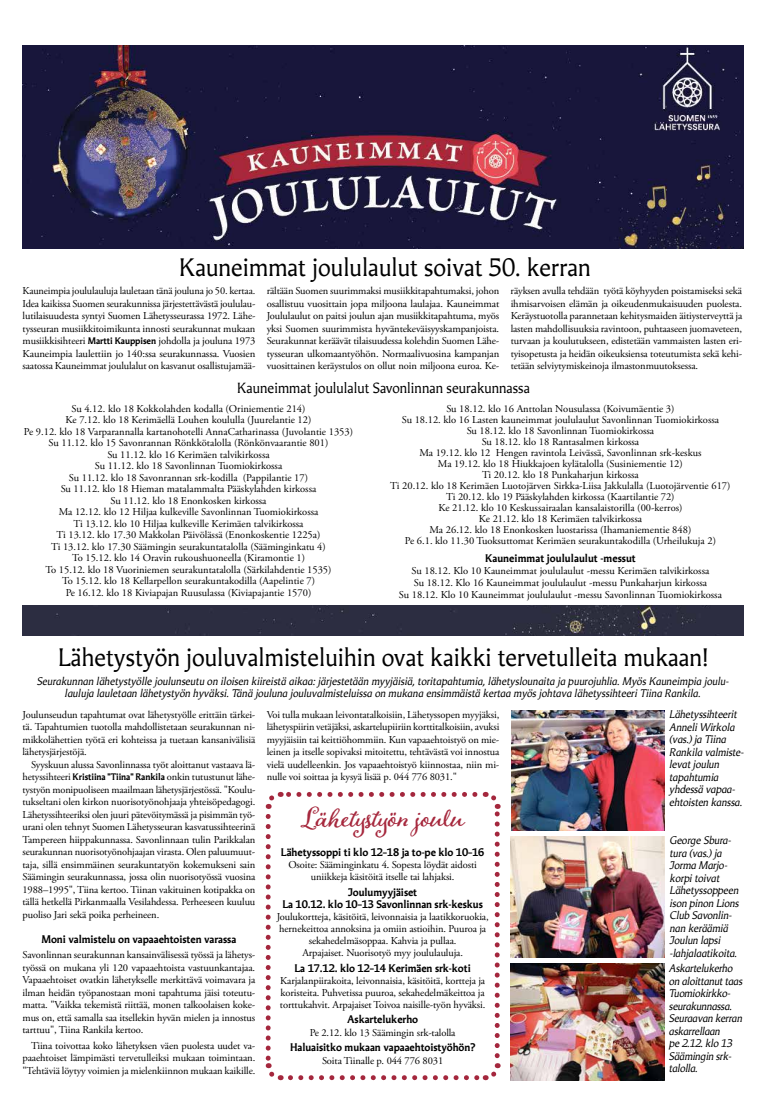
<style>
.page{position:relative;width:766px;height:1106px;background:#fff}
.page>*{position:absolute;margin:0;border:0;box-sizing:border-box;transform-origin:0 0}
.t1{font:33px "Adorn Bouquet";letter-spacing:-.01em;color:#a6283d}
.t2{font:24px "Martti";color:#000}
.t3{font:14px "Martti";color:#000}
.t4{font:10.5px/12.5px "Adobe Garamond Pro";color:#000;text-align:justify}
.t5{font:italic 10.5px/12.5px "Martti";letter-spacing:-.01em;color:#000}
.t6{font:700 10.5px/12.5px "Martti";letter-spacing:-.01em;color:#000;text-align:center}
.s1{font-family:"Martti";font-weight:700;font-size:9px}
.s2{font-family:"Martti"}
</style>
<div class="page">
<svg style="left:265px;top:816px;width:17px;height:265px"></svg>
<svg style="left:290px;top:1063px;width:211px;height:18px"></svg>
<svg style="left:483px;top:791px;width:17px;height:264px"></svg>
<svg style="left:265px;top:791px;width:210px;height:18px"></svg>
<img style="left:511px;top:710px;width:153px;height:120px">
<img style="left:510px;top:963px;width:153px;height:117px">
<img style="left:23px;top:46px;width:720px;height:202px">
<div style="left:23px;top:605px;width:720px;height:31px;background:#2c2d41"></div>
<img style="left:510px;top:836px;width:154px;height:121px">
<h2 class="t2" style="left:179px;top:253px;width:413px">Kauneimmat joululaulut soivat 50. kerran</h2>
<p class="t4" style="left:23px;top:285px;width:234px">Kauneimpia joululauluja lauletaan tänä jouluna jo 50. kertaa.<br>Idea kaikissa Suomen seurakunnissa järjestettävästä joululau&shy;lutilaisuudesta syntyi Suomen Lähetysseurassa 1972. Lähe&shy;tysseuran musiikkitoimikunta innosti seurakunnat mukaan musiikkisihteeri <span class="s1">Martti Kauppisen</span> johdolla ja jouluna 1973<br>Kauneimpia laulettiin jo 140:ssa seurakunnassa. Vuosien saatossa Kauneimmat joululalut on kasvanut osallistujamää-</p>
<p class="t4" style="left:266px;top:285px;width:234px">rältään Suomen suurimmaksi musiikkitapahtumaksi, johon osallistuu vuosittain jopa miljoona laulajaa. Kauneimmat Joululaulut on paitsi joulun ajan musiikkitapahtuma, myös yksi Suomen suurimmista hyväntekeväisyyskampanjoista.<br>Seurakunnat keräävät tilaisuudessa kolehdin Suomen Lähe&shy;tysseuran ulkomaantyöhön. Normaalivuosina kampanjan vuosittainen keräystulos on ollut noin miljoona euroa. Ke-</p>
<p class="t4" style="left:510px;top:285px;width:233px">räyksen avulla tehdään työtä köyhyyden poistamiseksi sekä ihmisarvoisen elämän ja oikeudenmukaisuuden puolesta.<br>Keräystuotolla parannetaan kehitysmaiden äitiysterveyttä ja lasten mahdollisuuksia ravintoon, puhtaaseen juomaveteen, turvaan ja koulutukseen, edistetään vammaisten lasten eri&shy;tyisopetusta ja heidän oikeuksiensa toteutumista sekä kehi&shy;tetään selviytymiskeinoja ilmastonmuutoksessa.</p>
<h3 class="t3" style="left:237px;top:379px;width:294px">Kauneimmat joululalut Savonlinnan seurakunnassa</h3>
<p class="t4" style="left:24px;top:403px;width:330px;line-height:11.5px;text-align:center">Su 4.12. klo 18 Kokkolahden kodalla (Oriniementie 214)<br>Ke 7.12. klo 18 Kerimäellä Louhen koululla (Juurelantie 12)<br>Pe 9.12. klo 18 Varparannalla kartanohotelli AnnaCatharinassa (Juvolantie 1353)<br>Su 11.12. klo 15 Savonrannan Rönkkötalolla (Rönkönvaarantie 801)<br>Su 11.12. klo 16 Kerimäen talvikirkossa<br>Su 11.12. klo 18 Savonlinnan Tuomiokirkossa<br>Su 11.12. klo 18 Savonrannan srk-kodilla (Pappilantie 17)<br>Su 11.12. klo 18 Hieman matalammalta Pääskylahden kirkossa<br>Su 11.12. klo 18 Enonkosken kirkossa<br>Ma 12.12. klo 12 Hiljaa kulkeville Savonlinnan Tuomiokirkossa<br>Ti 13.12. klo 10 Hiljaa kulkeville Kerimäen talvikirkossa<br>Ti 13.12. klo 17.30 Makkolan Päivölässä (Enonkoskentie 1225a)<br>Ti 13.12. klo 17.30 Säämingin seurakuntatalolla (Sääminginkatu 4)<br>To 15.12. klo 14 Oravin rukoushuoneella (Kiramontie 1)<br>To 15.12. klo 18 Vuoriniemen seurakuntatalolla (Särkilahdentie 1535)<br>To 15.12. klo 18 Kellarpellon seurakuntakodilla (Aapelintie 7)<br>Pe 16.12. klo 18 Kiviapajan Ruusulassa (Kiviapajantie 1570)</p>
<p class="t4" style="left:390px;top:403px;width:341px;line-height:11px;text-align:center">Su 18.12. klo 16 Anttolan Nousulassa (Koivumäentie 3)<br>Su 18.12. klo 16 Lasten kauneimmat joululaulut Savonlinnan Tuomiokirkossa<br>Su 18.12. klo 18 Savonlinnan Tuomiokirkossa<br>Su 18.12. klo 18 Rantasalmen kirkossa<br>Ma 19.12. klo 12 Hengen ravintola Leivässä, Savonlinnan srk-keskus<br>Ma 19.12. klo 18 Hiukkajoen kylätalolla (Susiniementie 12)<br>Ti 20.12. klo 18 Punkaharjun kirkossa<br>Ti 20.12. klo 18 Kerimäen Luotojärven Sirkka-Liisa Jakkulalla (Luotojärventie 617)<br>Ti 20.12. klo 19 Pääskylahden kirkossa (Kaartilantie 72)<br>Ke 21.12. klo 10 Keskussairaalan kansalaistorilla (00-kerros)<br>Ke 21.12. klo 18 Kerimäen talvikirkossa<br>Ma 26.12. klo 18 Enonkosken luostarissa (Ihamaniementie 848)<br>Pe 6.1. klo 11.30 Tuoksuttomat Kerimäen seurakuntakodilla (Urheilukuja 2)</p>
<p class="t6" style="left:485px;top:551px;width:152px">Kauneimmat joululaulut -messut</p>
<p class="t4" style="left:399px;top:564px;width:324px;line-height:12px;text-align:center">Su 18.12. Klo 10 Kauneimmat joululaulut -messu Kerimäen talvikirkossa<br>Su 18.12. Klo 16 Kauneimmat joululaulut -messu Punkaharjun kirkossa<br>Su 18.12. Klo 10 Kauneimmat joululaulut -messu Savonlinnan Tuomiokirkossa</p>
<h2 class="t2" style="left:58px;top:642px;width:651px">Lähetystyön jouluvalmisteluihin ovat kaikki tervetulleita mukaan!</h2>
<p class="t5" style="left:37px;top:675px;width:693px;text-align:center">Seurakunnan lähetystyölle joulunseutu on iloisen kiireistä aikaa: järjestetään myyjäisiä, toritapahtumia, lähetyslounaita ja puurojuhlia. Myös Kauneimpia joulu&shy;lauluja lauletaan lähetystyön hyväksi. Tänä jouluna jouluvalmisteluissa on mukana ensimmäistä kertaa myös johtava lähetyssihteeri Tiina Rankila.</p>
<p class="t4" style="left:22px;top:708px;width:234px">Joulunseudun tapahtumat ovat lähetystyölle erittäin tärkei&shy;tä. Tapahtumien tuotolla mahdollistetaan seurakunnan ni&shy;mikkolähettien työtä eri kohteissa ja tuetaan kansanivälisiä lähetysjärjestöjä.</p>
<p class="t4" style="left:22px;top:758px;width:234px;text-indent:9px">Syyskuun alussa Savonlinnassa työt aloittanut vastaava lä&shy;hetyssihteeri <span class="s1">Kristiina "Tiina" Rankila</span> onkin tutustunut lähe&shy;tystyön monipuoliseen maailmaan lähetysjärjestössä. "Koulu&shy;tukseltani olen kirkon nuorisotyönohjaaja yhteisöpedagogi.<br>Lähetyssihteeriksi olen juuri pätevöitymässä ja pisimmän työ&shy;urani olen tehnyt Suomen Lähetysseuran kasvatussihteerinä Tampereen hiippakunnassa. Savonlinnaan tulin Parikkalan seurakunnan nuorisotyönohjaajan virasta. Olen paluumuut&shy;taja, sillä ensimmäinen seurakuntatyön kokemukseni sain Säämingin seurakunnassa, jossa olin nuorisotyössä vuosina 1988–1995", Tiina kertoo. Tiinan vakituinen kotipakka on tällä hetkellä Pirkanmaalla Vesilahdessa. Perheeseen kuuluu puoliso Jari sekä poika perheineen.</p>
<p class="t6" style="left:41px;top:932px;width:196px">Moni valmistelu on vapaaehtoisten varassa</p>
<p class="t4" style="left:22px;top:949px;width:234px">Savonlinnan seurakunnan kansainvälisessä työssä ja lähetys&shy;työssä on mukana yli 120 vapaaehtoista vastuunkantajaa.<br>Vapaaehtoiset ovatkin lähetykselle merkittävä voimavara ja ilman heidän työpanostaan moni tapahtuma jäisi toteutu&shy;matta. "Vaikka tekemistä riittää, monen talkoolaisen koke&shy;mus on, että samalla saa itsellekin hyvän mielen ja innostus tarttuu", Tiina Rankila kertoo.</p>
<p class="t4" style="left:22px;top:1039px;width:234px;text-indent:9px">Tiina toivottaa koko lähetyksen väen puolesta uudet va&shy;paaehtoiset lämpimästi tervetulleiksi mukaan toimintaan. "Tehtäviä löytyy voimien ja mielenkiinnon mukaan kaikille.</p>
<p class="t5" style="left:669px;top:708px;width:76px">Lähetyssihteerit<br>Anneli Wirkola (vas.) ja Tiina<br>Rankila valmiste&shy;levat joulun tapahtumia yhdessä vapaa&shy;ehtoisten kanssa.</p>
<p class="t5" style="left:669px;top:834px;width:71px">George Sbura&shy;tura (vas.) ja<br>Jorma Marjo&shy;korpi toivat<br>Lähetyssoppeen ison pinon Lions<br>Club Savonlin&shy;nan keräämiä<br>Joulun lapsi -lahjalaatikoita.</p>
<p class="t5" style="left:669px;top:962px;width:75px">Askartelukerho on aloittanut taas<br>Tuomiokirkko&shy;seurakunnassa.<br>Seuraavan kerran askarrellaan<br>pe 2.12. klo 13<br>Säämingin srk&shy;talolla.</p>
<p class="t4" style="left:266px;top:708px;width:234px">Voi tulla mukaan leivontatalkoisiin, Lähetyssopen myyjäksi, lähetyspiirin vetäjäksi, askartelupiiriin korttitalkoisiin, avuksi myyjäisiin tai keittiöhommiin. Kun vapaaehtoistyö on mie&shy;leinen ja itselle sopivaksi mitoitettu, tehtävästä voi innostua vielä uudelleenkin. Jos vapaaehtoistyö kiinnostaa, niin mi&shy;nulle voi soittaa ja kysyä lisää p. 044 776 8031."</p>
<h1 class="t1" style="left:300px;top:795px;width:166px">Lähetystyön joulu</h1>
<p class="t6" style="left:281px;top:845px;width:205px">Lähetyssoppi ti klo 12–18 ja to-pe klo 10–16</p>
<p class="t4" style="left:288px;top:859px;width:190px;line-height:12px;text-align:center">Osoite: Sääminginkatu 4<span class="s2">.</span> Sopesta löydät aidosti uniikkeja käsitöitä itselle tai lahjaksi.</p>
<p class="t6" style="left:282px;top:885px;width:202px">Joulumyyjäiset<br>La 10.12. klo 10–13 Savonlinnan srk-keskus</p>
<p class="t4" style="left:276px;top:911px;width:213px;line-height:12px;text-align:center">Joulukortteja, käsitöitä, leivonnaisia ja laatikkoruokia, hernekeittoa annoksina ja omiin astioihin. Puuroa ja sekahedelmäsoppaa. Kahvia ja pullaa.<br>Arpajaiset. Nuorisotyö myy joululauluja.</p>
<p class="t6" style="left:294px;top:961px;width:178px">La 17.12. klo 12–14 Kerimäen srk-koti</p>
<p class="t4" style="left:280px;top:974px;width:207px;line-height:12.2px">Karjalanpiirakoita, leivonnaisia, käsitöitä, kortteja ja koristeita. Puhvetissa puuroa, sekahedelmäkeittoa ja torttukahvit. Arpajaiset Toivoa naisille-työn hyväksi.</p>
<p class="t6" style="left:347px;top:1013px;width:72px">Askartelukerho</p>
<p class="t4" style="left:310px;top:1026px;width:147px">Pe 2.12. klo 13 Säämingin srk-talolla</p>
<p class="t6" style="left:290px;top:1040px;width:186px">Haluaisitko mukaan vapaaehtoistyöhön?</p>
<p class="t4" style="left:322px;top:1054px;width:123px">Soita Tiinalle p. 044 776 8031</p>
</div>
